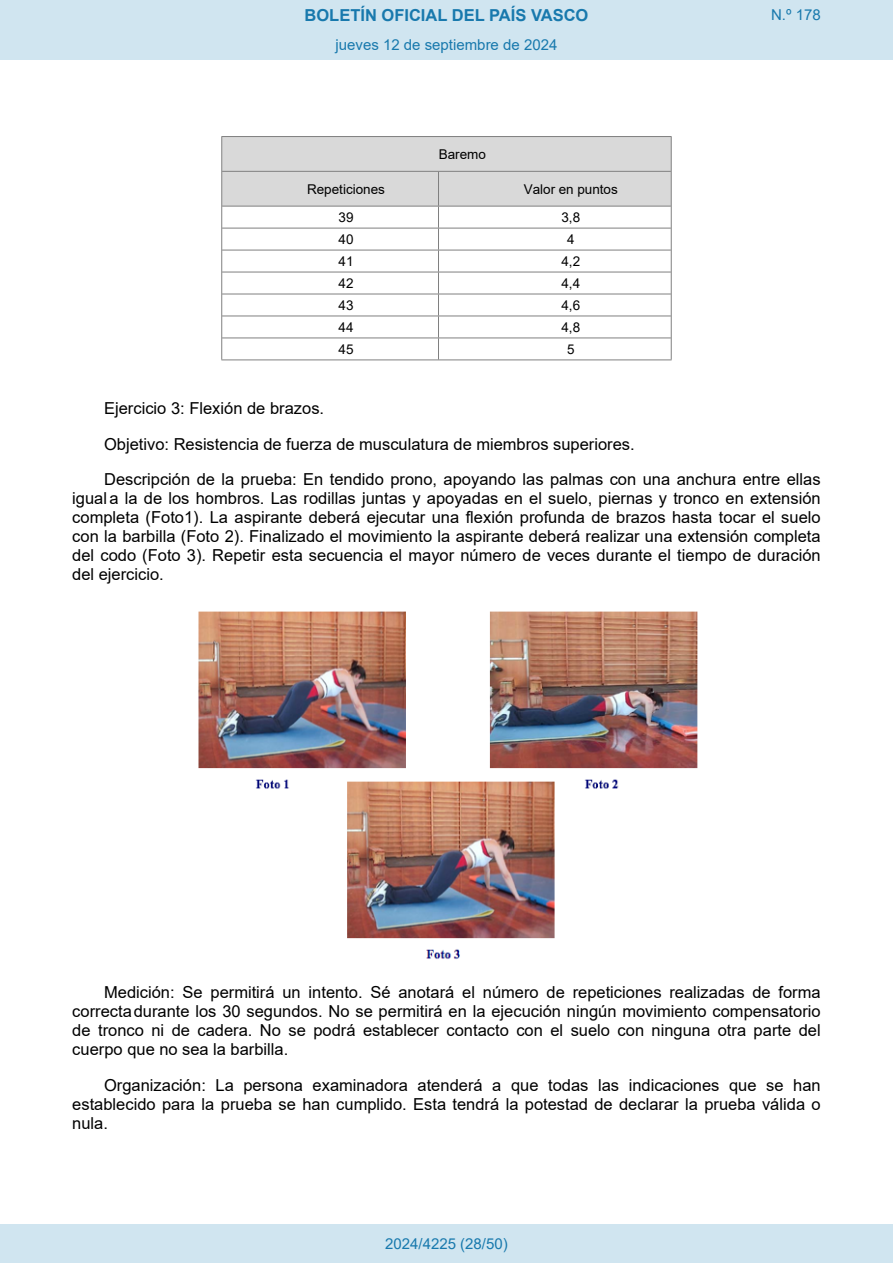
<style>
.page{position:relative;width:893px;height:1263px;background:#fff}
.page>*{position:absolute;margin:0;border:0;box-sizing:border-box;transform-origin:0 0}
.t1{font:16.5px/18.9px "Arial";color:#000;text-align:justify}
.t2{font:700 16.5px "Arial";color:#1879ad}
.Paginacion_Centro{font:15px "Arial";color:#1879ad}
.t3{font:13.5px "Arial";color:#000}
</style>
<div class="page">
<div style="left:222px;top:137px;width:449px;height:34px;background:#d9d9d9"></div>
<div style="left:222px;top:172px;width:216px;height:34px;background:#d9d9d9"></div>
<div style="left:439px;top:172px;width:232px;height:34px;background:#d9d9d9"></div>
<hr style="left:221px;top:137px;width:1px;height:222px;background:#808080">
<hr style="left:671px;top:137px;width:1px;height:222px;background:#808080">
<hr style="left:438px;top:172px;width:1px;height:34px;background:#808080">
<svg style="left:438px;top:207px;width:1px;height:152px"></svg>
<hr style="left:221px;top:136px;width:451px;height:1px;background:#808080">
<hr style="left:222px;top:171px;width:449px;height:1px;background:#808080">
<hr style="left:222px;top:206px;width:449px;height:1px;background:#808080">
<hr style="left:222px;top:228px;width:449px;height:1px;background:#808080">
<hr style="left:222px;top:250px;width:449px;height:1px;background:#808080">
<hr style="left:222px;top:272px;width:449px;height:1px;background:#808080">
<hr style="left:222px;top:294px;width:449px;height:1px;background:#808080">
<hr style="left:222px;top:316px;width:449px;height:1px;background:#808080">
<hr style="left:222px;top:338px;width:449px;height:1px;background:#808080">
<hr style="left:221px;top:359px;width:451px;height:1px;background:#808080">
<img style="left:198px;top:611px;width:500px;height:348px">
<div style="left:0;top:0;width:893px;height:60px;background:#d0e5f0"></div>
<div style="left:0;top:1225px;width:893px;height:38px;background:#d0e5f0"></div>
<p class="t2" style="left:305px;top:3px;width:285px">BOLETÍN OFICIAL DEL PAÍS VASCO</p>
<p class="Paginacion_Centro" style="left:771px;top:5px;width:51px">N.º 178</p>
<p class="Paginacion_Centro" style="left:336px;top:35px;width:223px">jueves 12 de septiembre de 2024</p>
<p class="t3" style="left:439px;top:145px;width:49px">Baremo</p>
<p class="t3" style="left:307px;top:180px;width:80px">Repeticiones</p>
<p class="t3" style="left:524px;top:180px;width:96px">Valor en puntos</p>
<p class="t3" style="left:339px;top:208px;width:17px">39</p>
<p class="t3" style="left:561px;top:208px;width:20px">3,8</p>
<p class="t3" style="left:339px;top:230px;width:17px">40</p>
<p class="t3" style="left:567px;top:230px;width:9px">4</p>
<p class="t3" style="left:339px;top:252px;width:17px">41</p>
<p class="t3" style="left:561px;top:252px;width:20px">4,2</p>
<p class="t3" style="left:339px;top:274px;width:17px">42</p>
<p class="t3" style="left:561px;top:274px;width:20px">4,4</p>
<p class="t3" style="left:339px;top:296px;width:17px">43</p>
<p class="t3" style="left:561px;top:296px;width:20px">4,6</p>
<p class="t3" style="left:339px;top:318px;width:17px">44</p>
<p class="t3" style="left:561px;top:318px;width:20px">4,8</p>
<p class="t3" style="left:339px;top:340px;width:17px">45</p>
<p class="t3" style="left:567px;top:340px;width:9px">5</p>
<p class="t1" style="left:104px;top:390px;width:718px;line-height:35.4px;text-align:left">Ejercicio 3: Flexión de brazos.<br>Objetivo: Resistencia de fuerza de musculatura de miembros superiores.<br>Descripción de la prueba: En tendido prono, apoyando las palmas con una anchura entre ellas</p>
<p class="t1" style="left:72px;top:489px;width:750px">igual a la de los hombros. Las rodillas juntas y apoyadas en el suelo, piernas y tronco en extensión completa (Foto1). La aspirante deberá ejecutar una flexión profunda de brazos hasta tocar el suelo con la barbilla (Foto 2). Finalizado el movimiento la aspirante deberá realizar una extensión completa del codo (Foto 3). Repetir esta secuencia el mayor número de veces durante el tiempo de duración del ejercicio.</p>
<p class="t1" style="left:72px;top:983px;width:750px;text-indent:32px">Medición: Se permitirá un intento. Sé anotará el número de repeticiones realizadas de forma correcta durante los 30 segundos. No se permitirá en la ejecución ningún movimiento compensatorio de tronco ni de cadera. No se podrá establecer contacto con el suelo con ninguna otra parte del cuerpo que no sea la barbilla.</p>
<p class="t1" style="left:72px;top:1075px;width:750px;text-indent:32px">Organización: La persona examinadora atenderá a que todas las indicaciones que se han establecido para la prueba se han cumplido. Esta tendrá la potestad de declarar la prueba válida o nula.</p>
<p class="Paginacion_Centro" style="left:385px;top:1234px;width:124px">2024/4225 (28/50)</p>
</div>
